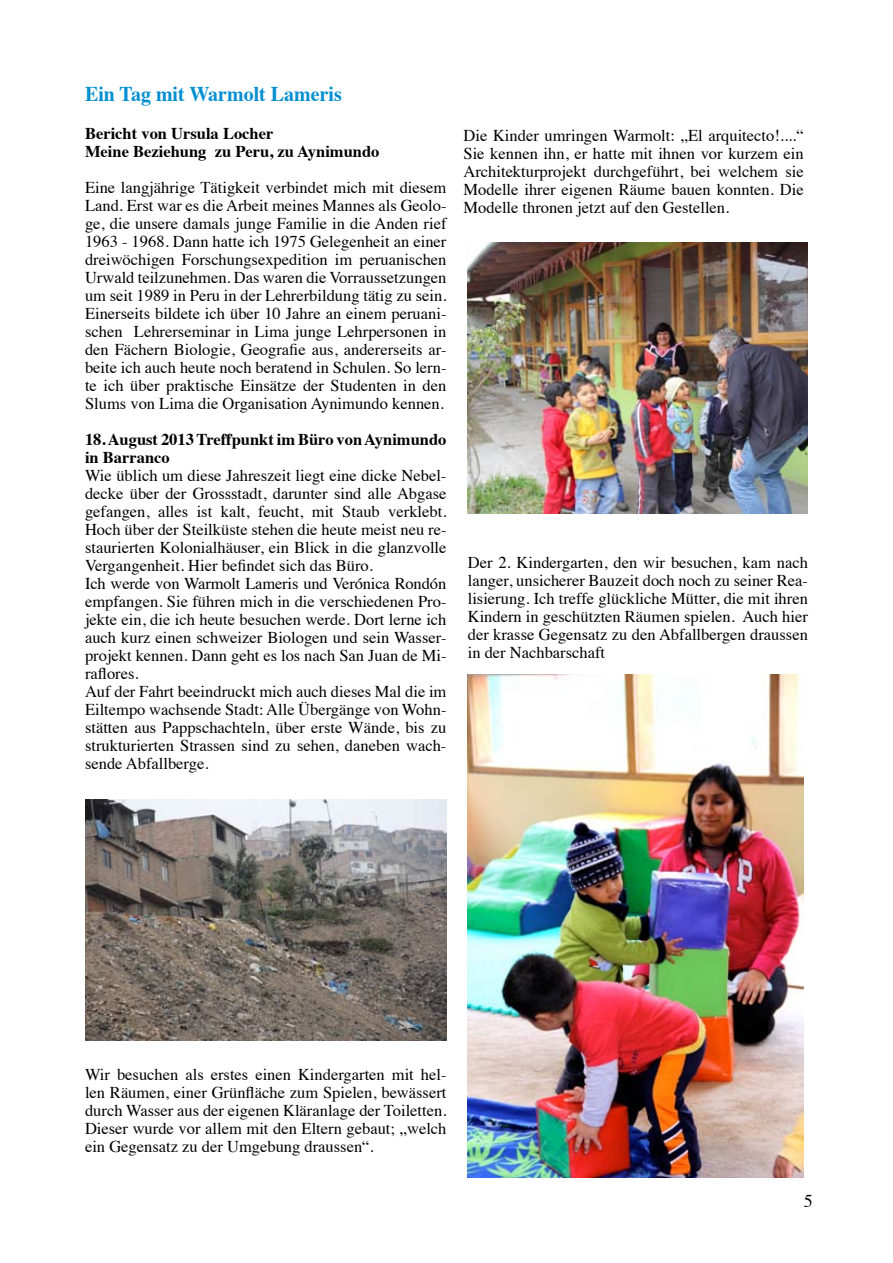
<style>
.page{position:relative;width:893px;height:1263px;background:#fff}
.page>*{position:absolute;margin:0;border:0;box-sizing:border-box;transform-origin:0 0}
.t1{font:700 21px "Times";color:#008ed2;scale:.95 1}
.t2{font:18px "Times";color:#000}
.t3{font:16.5px/18px "Times";color:#000;text-align:justify}
.t4{font:700 16.5px/18px "Times";color:#000}
</style>
<div class="page">
<img style="left:85px;top:799px;width:361px;height:241px">
<img style="left:468px;top:242px;width:340px;height:271px">
<img style="left:468px;top:675px;width:335px;height:503px">
<p class="t1" style="left:85px;top:74px;width:272px">Ein Tag mit Warmolt Lameris</p>
<p class="t4" style="left:85px;top:123px;width:296px">Bericht von Ursula Locher<br>Meine Beziehung zu Peru, zu Aynimundo</p>
<p class="t3" style="left:85px;top:177px;width:363px">Eine langjährige Tätigkeit verbindet mich mit diesem Land. Erst war es die Arbeit meines Mannes als Geolo&shy;ge, die unsere damals junge Familie in die Anden rief 1963 - 1968. Dann hatte ich 1975 Gelegenheit an einer dreiwöchigen Forschungsexpedition im peruanischen Urwald teilzunehmen. Das waren die Vorraussetzungen um seit 1989 in Peru in der Lehrerbildung tätig zu sein.<br>Einerseits bildete ich über 10 Jahre an einem peruani&shy;schen Lehrerseminar in Lima junge Lehrpersonen in den Fächern Biologie, Geografie aus, andererseits ar&shy;beite ich auch heute noch beratend in Schulen. So lern&shy;te ich über praktische Einsätze der Studenten in den Slums von Lima die Organisation Aynimundo kennen.</p>
<p class="t4" style="left:85px;top:429px;width:363px">18. August 2013 Treffpunkt im Büro von Aynimundo in Barranco</p>
<p class="t3" style="left:85px;top:465px;width:363px;text-align:left">Wie üblich um diese Jahreszeit liegt eine dicke Nebel&shy;decke über der Grossstadt, darunter sind alle Abgase gefangen, alles ist kalt, feucht, mit Staub verklebt.<br>Hoch über der Steilküste stehen die heute meist neu re&shy;staurierten Kolonialhäuser, ein Blick in die glanzvolle Vergangenheit. Hier befindet sich das Büro.<br>Ich werde von Warmolt Lameris und Verónica Rondón empfangen. Sie führen mich in die verschiedenen Pro&shy;jekte ein, die ich heute besuchen werde. Dort lerne ich auch kurz einen schweizer Biologen und sein Wasser&shy;projekt kennen. Dann geht es los nach San Juan de Mi&shy;raflores.<br>Auf der Fahrt beeindruckt mich auch dieses Mal die im Eiltempo wachsende Stadt: Alle Übergänge von Wohn&shy;stätten aus Pappschachteln, über erste Wände, bis zu strukturierten Strassen sind zu sehen, daneben wach&shy;sende Abfallberge.</p>
<p class="t3" style="left:463px;top:125px;width:342px">Die Kinder umringen Warmolt: „El arquitecto!....“ Sie kennen ihn, er hatte mit ihnen vor kurzem ein Architekturprojekt durchgeführt, bei welchem sie Modelle ihrer eigenen Räume bauen konnten. Die Modelle thronen jetzt auf den Gestellen.</p>
<p class="t3" style="left:468px;top:552px;width:342px">Der 2. Kindergarten, den wir besuchen, kam nach langer, unsicherer Bauzeit doch noch zu seiner Rea&shy;lisierung. Ich treffe glückliche Mütter, die mit ihren Kindern in geschützten Räumen spielen. Auch hier der krasse Gegensatz zu den Abfallbergen draussen in der Nachbarschaft</p>
<p class="t3" style="left:85px;top:1064px;width:363px">Wir besuchen als erstes einen Kindergarten mit hel&shy;len Räumen, einer Grünfläche zum Spielen, bewässert durch Wasser aus der eigenen Kläranlage der Toiletten.<br>Dieser wurde vor allem mit den Eltern gebaut; „welch ein Gegensatz zu der Umgebung draussen“.</p>
<p class="t2" style="left:804px;top:1184px;width:10px">5</p>
</div>
